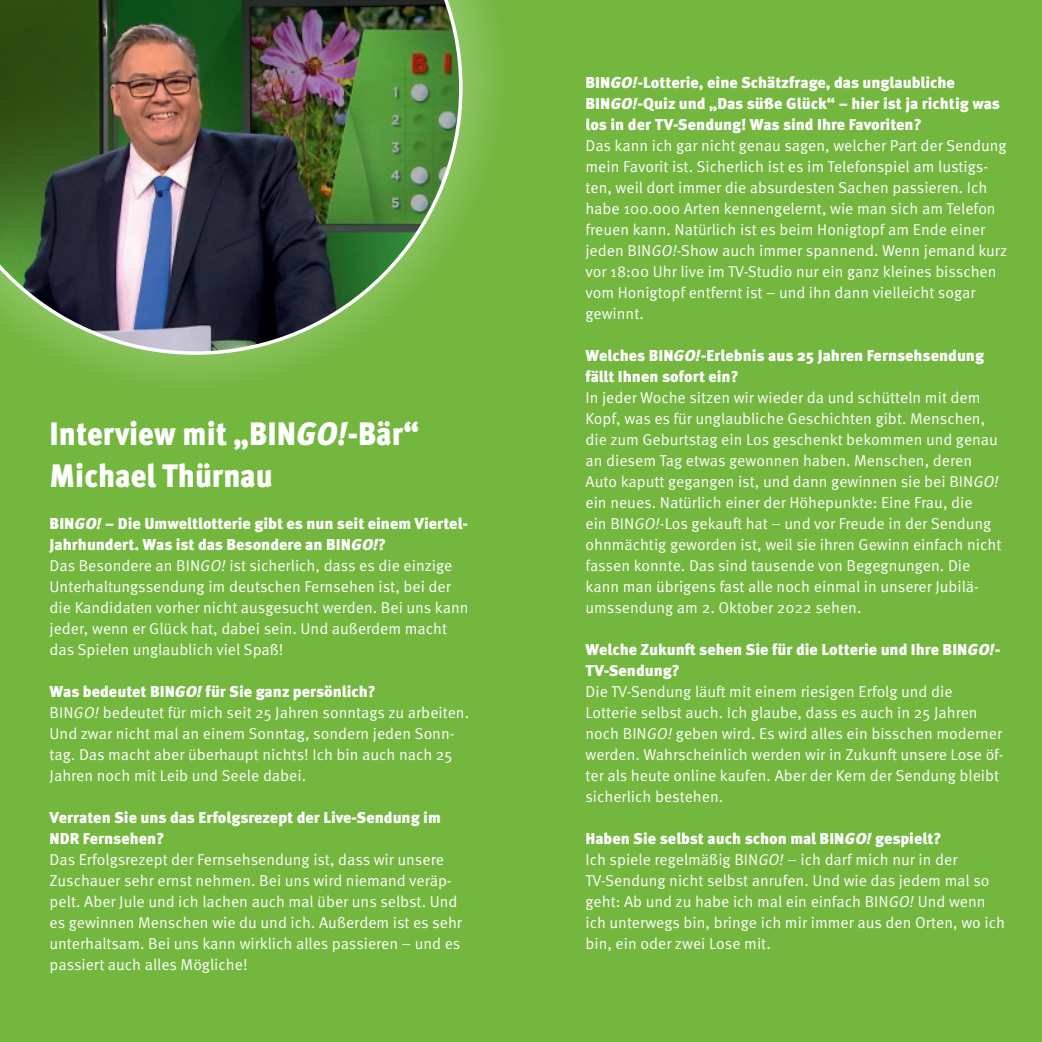
<style>
.page{position:relative;width:1042px;height:1042px;background:#fff}
.page>*{position:absolute;margin:0;border:0;box-sizing:border-box;transform-origin:0 0}
.t1{font:900 32.38px/42px "Meta Pro";color:#fff;scale:.92 1}
.t2{font:15.75px/21px "Meta Pro Norm";color:#fff}
.t3{font:900 15.75px/21px "Meta Pro";color:#fff}
.s1{font-style:italic}
.s2{font-family:"Meta Pro Norm Ita"}
</style>
<div class="page">
<div style="left:0;top:0;width:535px;height:1042px;background:#73b73e"></div>
<svg style="left:76px;top:0;width:419px;height:379px"></svg>
<div style="left:521px;top:0;width:521px;height:1042px;background:#73b73e"></div>
<img style="left:0;top:0;width:462px;height:355px">
<h1 class="t1" style="left:50px;top:411px;width:403px">Interview mit „BIN<span class="s1">GO!</span>-Bär“<br>Michael Thürnau</h1>
<p class="t3" style="left:50px;top:512px;width:420px">BIN<span class="s1">GO!</span> – Die Umweltlotterie gibt es nun seit einem Viertel-<br>Jahrhundert. Was ist das Besondere an BIN<span class="s1">GO!</span>?</p>
<p class="t2" style="left:50px;top:554px;width:420px">Das Besondere an BIN<span class="s2">GO!</span> ist sicherlich, dass es die einzige Unterhaltungssendung im deutschen Fernsehen ist, bei der die Kandidaten vorher nicht ausgesucht werden. Bei uns kann jeder, wenn er Glück hat, dabei sein. Und außerdem macht das Spielen unglaublich viel Spaß!</p>
<p class="t3" style="left:50px;top:680px;width:328px">Was bedeutet BIN<span class="s1">GO!</span> für Sie ganz persönlich?</p>
<p class="t2" style="left:50px;top:701px;width:421px">BIN<span class="s2">GO!</span> bedeutet für mich seit 25 Jahren sonntags zu arbeiten.<br>Und zwar nicht mal an einem Sonntag, sondern jeden Sonn&shy;tag. Das macht aber überhaupt nichts! Ich bin auch nach 25<br>Jahren noch mit Leib und Seele dabei.</p>
<p class="t3" style="left:50px;top:806px;width:393px">Verraten Sie uns das Erfolgsrezept der Live-Sendung im<br>NDR Fernsehen?</p>
<p class="t2" style="left:50px;top:848px;width:414px">Das Erfolgsrezept der Fernsehsendung ist, dass wir unsere Zuschauer sehr ernst nehmen. Bei uns wird niemand veräp&shy;pelt. Aber Jule und ich lachen auch mal über uns selbst. Und es gewinnen Menschen wie du und ich. Außerdem ist es sehr unterhaltsam. Bei uns kann wirklich alles passieren – und es passiert auch alles Mögliche!</p>
<p class="t3" style="left:585px;top:71px;width:416px">BIN<span class="s1">GO!</span>-Lotterie, eine Schätzfrage, das unglaubliche<br>BIN<span class="s1">GO!</span>-Quiz und „Das süße Glück“ – hier ist ja richtig was los in der TV-Sendung! Was sind Ihre Favoriten?</p>
<p class="t2" style="left:585px;top:134px;width:423px">Das kann ich gar nicht genau sagen, welcher Part der Sendung mein Favorit ist. Sicherlich ist es im Telefonspiel am lustigs&shy;ten, weil dort immer die absurdesten Sachen passieren. Ich habe 100.000 Arten kennengelernt, wie man sich am Telefon freuen kann. Natürlich ist es beim Honigtopf am Ende einer jeden BIN<span class="s2">GO!</span>-Show auch immer spannend. Wenn jemand kurz vor 18:00 Uhr live im TV-Studio nur ein ganz kleines bisschen vom Honigtopf entfernt ist – und ihn dann vielleicht sogar gewinnt.</p>
<p class="t3" style="left:585px;top:344px;width:400px">Welches BIN<span class="s1">GO!</span>-Erlebnis aus 25 Jahren Fernsehsendung fällt Ihnen sofort ein?</p>
<p class="t2" style="left:585px;top:386px;width:417px">In jeder Woche sitzen wir wieder da und schütteln mit dem Kopf, was es für unglaubliche Geschichten gibt. Menschen, die zum Geburtstag ein Los geschenkt bekommen und genau an diesem Tag etwas gewonnen haben. Menschen, deren Auto kaputt gegangen ist, und dann gewinnen sie bei BIN<span class="s2">GO! </span>ein neues. Natürlich einer der Höhepunkte: Eine Frau, die<br>ein BIN<span class="s2">GO!</span>-Los gekauft hat – und vor Freude in der Sendung ohnmächtig geworden ist, weil sie ihren Gewinn einfach nicht fassen konnte. Das sind tausende von Begegnungen. Die kann man übrigens fast alle noch einmal in unserer Jubilä&shy;umssendung am 2. Oktober 2022 sehen.</p>
<p class="t3" style="left:585px;top:638px;width:416px">Welche Zukunft sehen Sie für die Lotterie und Ihre BIN<span class="s1">GO!</span>-<br>TV-Sendung?</p>
<p class="t2" style="left:585px;top:680px;width:420px">Die TV-Sendung läuft mit einem riesigen Erfolg und die Lotterie selbst auch. Ich glaube, dass es auch in 25 Jahren noch BIN<span class="s2">GO!</span> geben wird. Es wird alles ein bisschen moderner werden. Wahrscheinlich werden wir in Zukunft unsere Lose öf&shy;ter als heute online kaufen. Aber der Kern der Sendung bleibt sicherlich bestehen.</p>
<p class="t3" style="left:585px;top:827px;width:357px">Haben Sie selbst auch schon mal BIN<span class="s1">GO!</span> gespielt?</p>
<p class="t2" style="left:585px;top:848px;width:421px">Ich spiele regelmäßig BIN<span class="s2">GO!</span> – ich darf mich nur in der TV-Sendung nicht selbst anrufen. Und wie das jedem mal so geht: Ab und zu habe ich mal ein einfach BIN<span class="s2">GO!</span> Und wenn ich unterwegs bin, bringe ich mir immer aus den Orten, wo ich bin, ein oder zwei Lose mit.</p>
</div>
